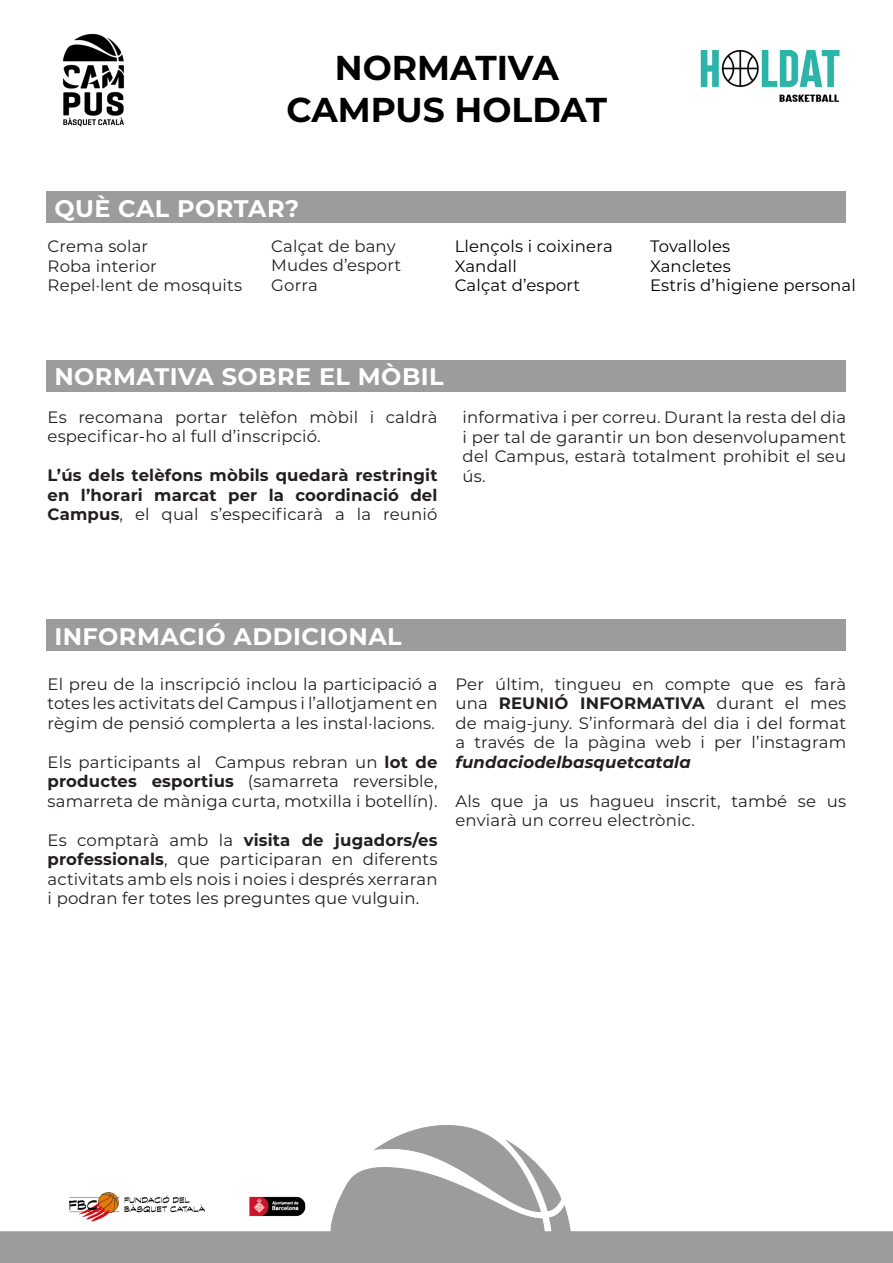
<style>
.page{position:relative;width:893px;height:1263px;background:#fff}
.page>*{position:absolute;margin:0;border:0;box-sizing:border-box;transform-origin:0 0}
.t1{font:700 34.5px "Montserrat";color:#000}
.t2{font:700 24px "Montserrat";letter-spacing:.02em;color:#fff}
.t3{font:16.5px/19.5px "Montserrat";letter-spacing:.01em;color:#231f20;text-align:justify}
.t4{font:700 16.5px/19.5px "Montserrat";letter-spacing:.01em;color:#231f20;text-align:justify}
.t5{font:16.5px "Montserrat";letter-spacing:.01em;color:#000}
.s1{font-weight:400}
.s2{font-weight:700}
.s3{font-weight:700;font-style:italic}
</style>
<div class="page">
<img style="left:62px;top:33px;width:62px;height:94px">
<img style="left:0;top:1125px;width:893px;height:138px">
<img style="left:69px;top:1192px;width:135px;height:30px">
<img style="left:700px;top:49px;width:140px;height:53px">
<div style="left:47px;top:191px;width:799px;height:32px;background:#9d9c9c"></div>
<div style="left:47px;top:619px;width:799px;height:32px;background:#9d9c9c"></div>
<div style="left:47px;top:360px;width:799px;height:32px;background:#9d9c9c"></div>
<p class="t1" style="left:335px;top:43px;width:225px">NORMATIVA</p>
<p class="t1" style="left:287px;top:84px;width:322px">CAMPUS HOLDAT</p>
<p class="t2" style="left:54px;top:191px;width:246px">QUÈ CAL PORTAR?</p>
<p class="t3" style="left:48px;top:236px;width:102px">Crema solar</p>
<p class="t3" style="left:48px;top:256px;width:111px">Roba interior</p>
<p class="t3" style="left:48px;top:275px;width:196px">Repel·lent de mosquits</p>
<p class="t3" style="left:271px;top:235px;width:126px">Calçat de bany</p>
<p class="t3" style="left:271px;top:255px;width:131px">Mudes d’esport</p>
<p class="t3" style="left:271px;top:274px;width:48px">Gorra</p>
<p class="t5" style="left:455px;top:235px;width:160px">Llençols i coixinera</p>
<p class="t5" style="left:455px;top:255px;width:64px">Xandall</p>
<p class="t5" style="left:455px;top:274px;width:127px">Calçat d’esport</p>
<p class="t5" style="left:650px;top:235px;width:82px">Tovalloles</p>
<p class="t5" style="left:650px;top:255px;width:82px">Xancletes</p>
<p class="t5" style="left:650px;top:274px;width:207px">Estris d’higiene personal</p>
<p class="t2" style="left:54px;top:359px;width:391px">NORMATIVA SOBRE EL MÒBIL</p>
<p class="t3" style="left:48px;top:407px;width:391px">Es recomana portar telèfon mòbil i caldrà especificar-ho al full d’inscripció.</p>
<p class="t4" style="left:48px;top:465px;width:391px">L’ús dels telèfons mòbils quedarà restringit en l’horari marcat per la coordinació del Campus<span class="s1">, el qual s’especificarà a la reunió</span></p>
<p class="t3" style="left:463px;top:407px;width:385px">informativa i per correu. Durant la resta del dia i per tal de garantir un bon desenvolupament del Campus, estarà totalment prohibit el seu ús.</p>
<p class="t2" style="left:54px;top:619px;width:349px">INFORMACIÓ ADDICIONAL</p>
<p class="t3" style="left:48px;top:673px;width:391px">El preu de la inscripció inclou la participació a totes les activitats del Campus i l’allotjament en règim de pensió complerta a les instal·lacions.</p>
<p class="t3" style="left:48px;top:751px;width:391px">Els participants al Campus rebran un <span class="s2">lot de productes esportius</span> (samarreta reversible, samarreta de màniga curta, motxilla i botellín).</p>
<p class="t3" style="left:48px;top:829px;width:391px">Es comptarà amb la <span class="s2">visita de jugadors/es professionals</span>, que participaran en diferents activitats amb els nois i noies i després xerraran i podran fer totes les preguntes que vulguin.</p>
<p class="t3" style="left:455px;top:673px;width:392px">Per últim, tingueu en compte que es farà una <span class="s2">REUNIÓ INFORMATIVA</span> durant el mes de maig-juny. S’informarà del dia i del format a través de la pàgina web i per l’instagram <span class="s3">fundaciodelbasquetcatala</span></p>
<p class="t3" style="left:455px;top:790px;width:392px">Als que ja us hagueu inscrit, també se us enviarà un correu electrònic.</p>
</div>
